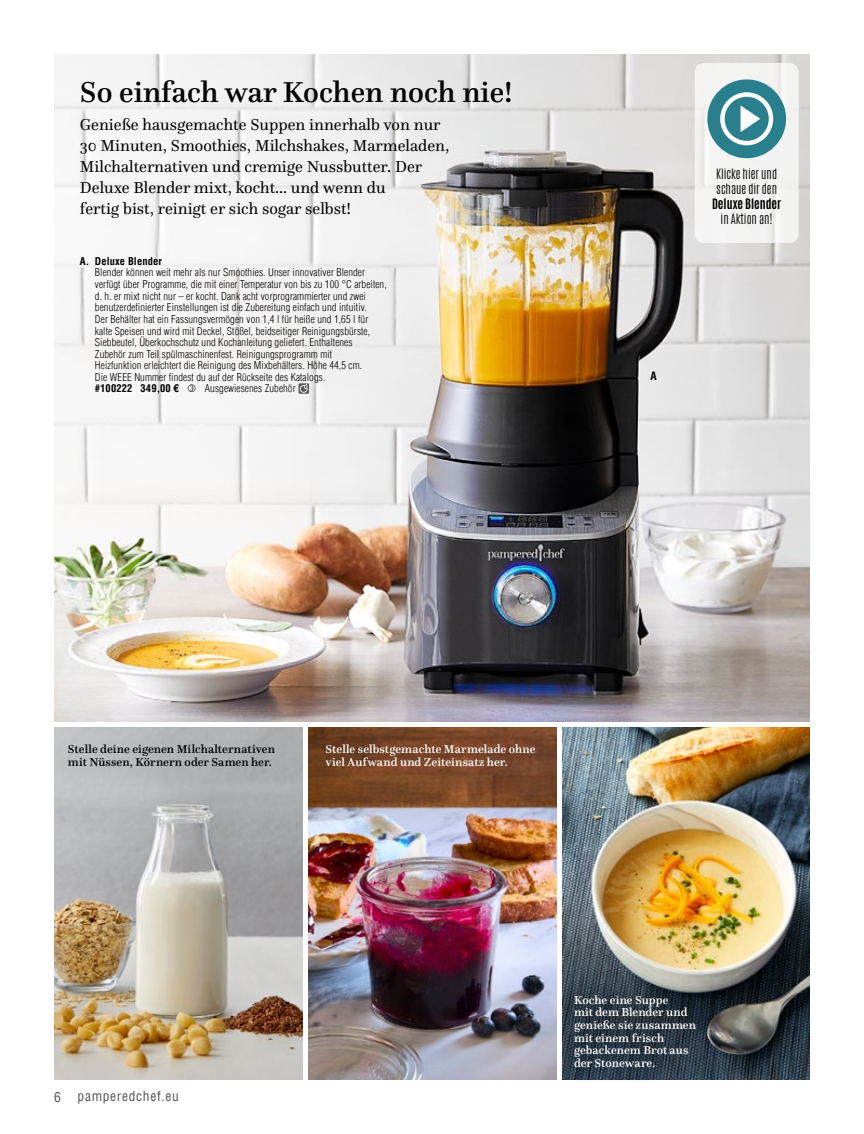
<style>
.page{position:relative;width:864px;height:1134px;background:#fff}
.page>*{position:absolute;margin:0;border:0;box-sizing:border-box;transform-origin:0 0}
.t1{font:500 30px "Questa";color:#000}
.t2{font:16.5px/21px "Questa";color:#000}
.t3{font:condensed 13.5px "Helvetica Com";letter-spacing:.05em;color:#58595b}
.t4{font:500 12px/12.8px "Questa";letter-spacing:.005em;color:#fff}
.t5{font:500 12px/12.8px "Questa";color:#000}
.t6{font:300 12px/15px "Antonio";color:#000}
.t7{font:700 12px "Antonio";color:#000}
.t8{font:700 condensed 11.25px "Helvetica Com";color:#000}
.t9{font:300 condensed 10.5px/11.6px "Helvetica Com";letter-spacing:.01em;color:#000}
.t10{font:700 condensed 10.5px "Helvetica Com";letter-spacing:.01em;color:#000}
.s1{font-weight:700}
</style>
<div class="page">
<img style="left:54px;top:54px;width:756px;height:667px">
<img style="left:563px;top:727px;width:247px;height:353px">
<img style="left:309px;top:727px;width:247px;height:353px">
<img style="left:54px;top:727px;width:249px;height:353px">
<div style="left:71px;top:248px;width:323px;height:155px;background:#f4f4f4"></div>
<svg style="left:299px;top:383px;width:10px;height:11px"></svg>
<div style="left:557px;top:979px;width:155px;height:106px;background:#000;opacity:.91"></div>
<div style="left:695px;top:63px;width:104px;height:180px;background:#f3f3f2;border-radius:9px"></div>
<div style="left:707px;top:79px;width:79px;height:79px;background:#2a7f8c;border-radius:50%"></div>
<svg style="left:720px;top:92px;width:53px;height:53px"></svg>
<h1 class="t1" style="left:80px;top:73px;width:434px">So einfach war Kochen noch nie!</h1>
<h2 class="t2" style="left:80px;top:114px;width:371px">Genieße hausgemachte Suppen innerhalb von nur 30 Minuten, Smoothies, Milchshakes, Marmeladen, Milchalternativen und cremige Nussbutter. Der Deluxe Blender mixt, kocht... und wenn du<br>fertig bist, reinigt er sich sogar selbst!</h2>
<p class="t10" style="left:80px;top:254px;width:83px">A. Deluxe Blender</p>
<p class="t9" style="left:95px;top:267px;width:293px">Blender können weit mehr als nur Smoothies. Unser innovativer Blender verfügt über Programme, die mit einer Temperatur von bis zu 100 °C arbeiten, d. h. er mixt nicht nur – er kocht. Dank acht vorprogrammierter und zwei benutzerdefinierter Einstellungen ist die Zubereitung einfach und intuitiv.<br>Der Behälter hat ein Fassungsvermögen von 1,4 l für heiße und 1,65 l für kalte Speisen und wird mit Deckel, Stößel, beidseitiger Reinigungsbürste, Siebbeutel, Überkochschutz und Kochanleitung geliefert. Enthaltenes<br>Zubehör zum Teil spülmaschinenfest. Reinigungsprogramm mit<br>Heizfunktion erleichtert die Reinigung des Mixbehälters. Höhe 44,5 cm.<br>Die WEEE Nummer findest du auf der Rückseite des Katalogs.<br><span class="s1">#100222 349,00 €</span> ● Ausgewiesenes Zubehör</p>
<p class="t6" style="left:716px;top:167px;width:62px">Klicke hier und schaue dir den</p>
<p class="t7" style="left:712px;top:195px;width:71px">Deluxe Blender</p>
<p class="t6" style="left:721px;top:212px;width:54px">in Aktion an!</p>
<p class="t8" style="left:650px;top:368px;width:8px">A</p>
<p class="t5" style="left:68px;top:743px;width:209px">Stelle deine eigenen Milchalternativen mit Nüssen, Körnern oder Samen her.</p>
<p class="t4" style="left:326px;top:743px;width:212px">Stelle selbstgemachte Marmelade ohne viel Aufwand und Zeiteinsatz her.</p>
<p class="t3" style="left:54px;top:1088px;width:8px">6</p>
<p class="t3" style="left:78px;top:1087px;width:103px">pamperedchef.eu</p>
<p class="t4" style="left:574px;top:993px;width:124px">Koche eine Suppe<br>mit dem Blender und genieße sie zusammen mit einem frisch gebackenem Brot aus der Stoneware.</p>
</div>
